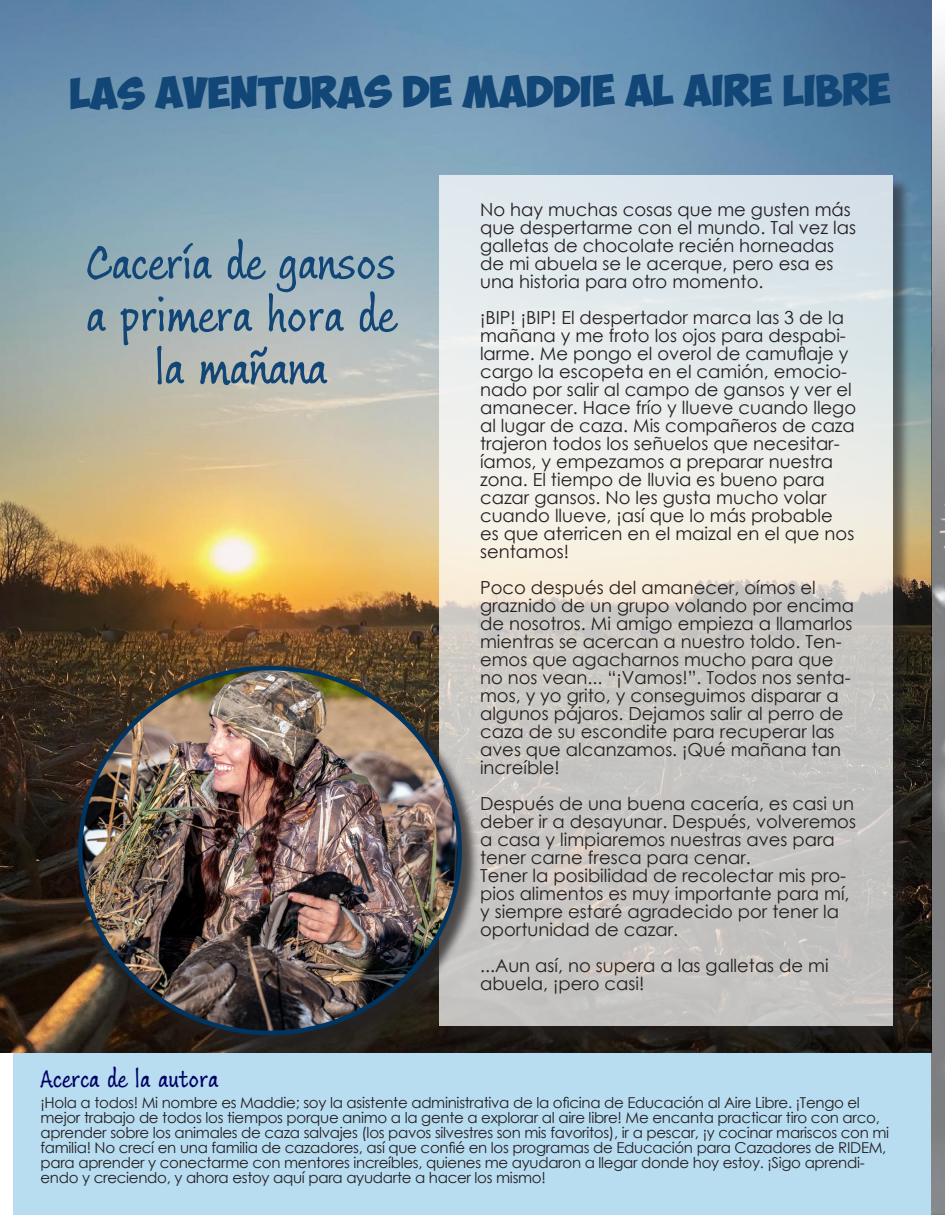
<style>
.page{position:relative;width:945px;height:1215px;background:#fff}
.page>*{position:absolute;margin:0;border:0;box-sizing:border-box;transform-origin:0 0}
.t1{font:52.5px/52.5px "Ink Journal";letter-spacing:-.01em;color:#114676;text-align:center}
.t2{font:700 31.5px "Obelix Pro";letter-spacing:-.01em;color:#114676}
.t3{font:27px "Ink Journal";color:#006}
.t4{font:18px/18px "Century Gothic";color:#231f20}
.t5{font:15px/15px "Century Gothic";letter-spacing:-.02em;color:#231f20}
</style>
<div class="page">
<img style="left:0;top:0;width:931px;height:1053px">
<div style="left:14px;top:1053px;width:918px;height:162px;background:#b8dcf0"></div>
<img style="left:932px;top:41px;width:13px;height:1174px">
<div style="left:441px;top:178px;width:470px;height:867px;background:#231f20;opacity:.75"></div>
<svg style="left:439px;top:176px;width:453px;height:850px"></svg>
<div style="left:79px;top:667px;width:400px;height:386px;background:#231f20;opacity:.75"></div>
<img style="left:80px;top:668px;width:380px;height:365px">
<p class="t2" style="left:70px;top:79px;width:823px">LAS AVENTURAS DE MADDIE AL AIRE LIBRE</p>
<p class="t1" style="left:85px;top:238px;width:312px">Cacería de gansos a primera hora de la mañana</p>
<p class="t4" style="left:480px;top:200px;width:378px">No hay muchas cosas que me gusten más que despertarme con el mundo. Tal vez las galletas de chocolate recién horneadas de mi abuela se le acerque, pero esa es una historia para otro momento.</p>
<p class="t4" style="left:480px;top:308px;width:378px">¡BIP! ¡BIP! El despertador marca las 3 de la mañana y me froto los ojos para despabi&shy;larme. Me pongo el overol de camuflaje y cargo la escopeta en el camión, emocio&shy;nado por salir al campo de gansos y ver el amanecer. Hace frío y llueve cuando llego al lugar de caza. Mis compañeros de caza trajeron todos los señuelos que necesitar&shy;íamos, y empezamos a preparar nuestra zona. El tiempo de lluvia es bueno para cazar gansos. No les gusta mucho volar cuando llueve, ¡así que lo más probable<br>es que aterricen en el maizal en el que nos sentamos!</p>
<p class="t4" style="left:480px;top:578px;width:375px">Poco después del amanecer, oímos el graznido de un grupo volando por encima de nosotros. Mi amigo empieza a llamarlos mientras se acercan a nuestro toldo. Ten&shy;emos que agacharnos mucho para que no nos vean... “¡Vamos!”. Todos nos senta&shy;mos, y yo grito, y conseguimos disparar a algunos pájaros. Dejamos salir al perro de caza de su escondite para recuperar las aves que alcanzamos. ¡Qué mañana tan increíble!</p>
<p class="t4" style="left:480px;top:794px;width:378px">Después de una buena cacería, es casi un deber ir a desayunar. Después, volveremos a casa y limpiaremos nuestras aves para tener carne fresca para cenar.</p>
<p class="t4" style="left:480px;top:866px;width:371px">Tener la posibilidad de recolectar mis pro&shy;pios alimentos es muy importante para mí, y siempre estaré agradecido por tener la oportunidad de cazar.</p>
<p class="t4" style="left:480px;top:956px;width:350px">...Aun así, no supera a las galletas de mi abuela, ¡pero casi!</p>
<p class="t3" style="left:40px;top:1062px;width:179px">Acerca de la autora</p>
<p class="t5" style="left:40px;top:1095px;width:850px">¡Hola a todos! Mi nombre es Maddie; soy la asistente administrativa de la oficina de Educación al Aire Libre. ¡Tengo el mejor trabajo de todos los tiempos porque animo a la gente a explorar al aire libre! Me encanta practicar tiro con arco, aprender sobre los animales de caza salvajes (los pavos silvestres son mis favoritos), ir a pescar, ¡y cocinar mariscos con mi familia! No crecí en una familia de cazadores, así que confié en los programas de Educación para Cazadores de RIDEM, para aprender y conectarme con mentores increíbles, quienes me ayudaron a llegar donde hoy estoy. ¡Sigo aprendi&shy;endo y creciendo, y ahora estoy aquí para ayudarte a hacer los mismo!</p>
</div>
